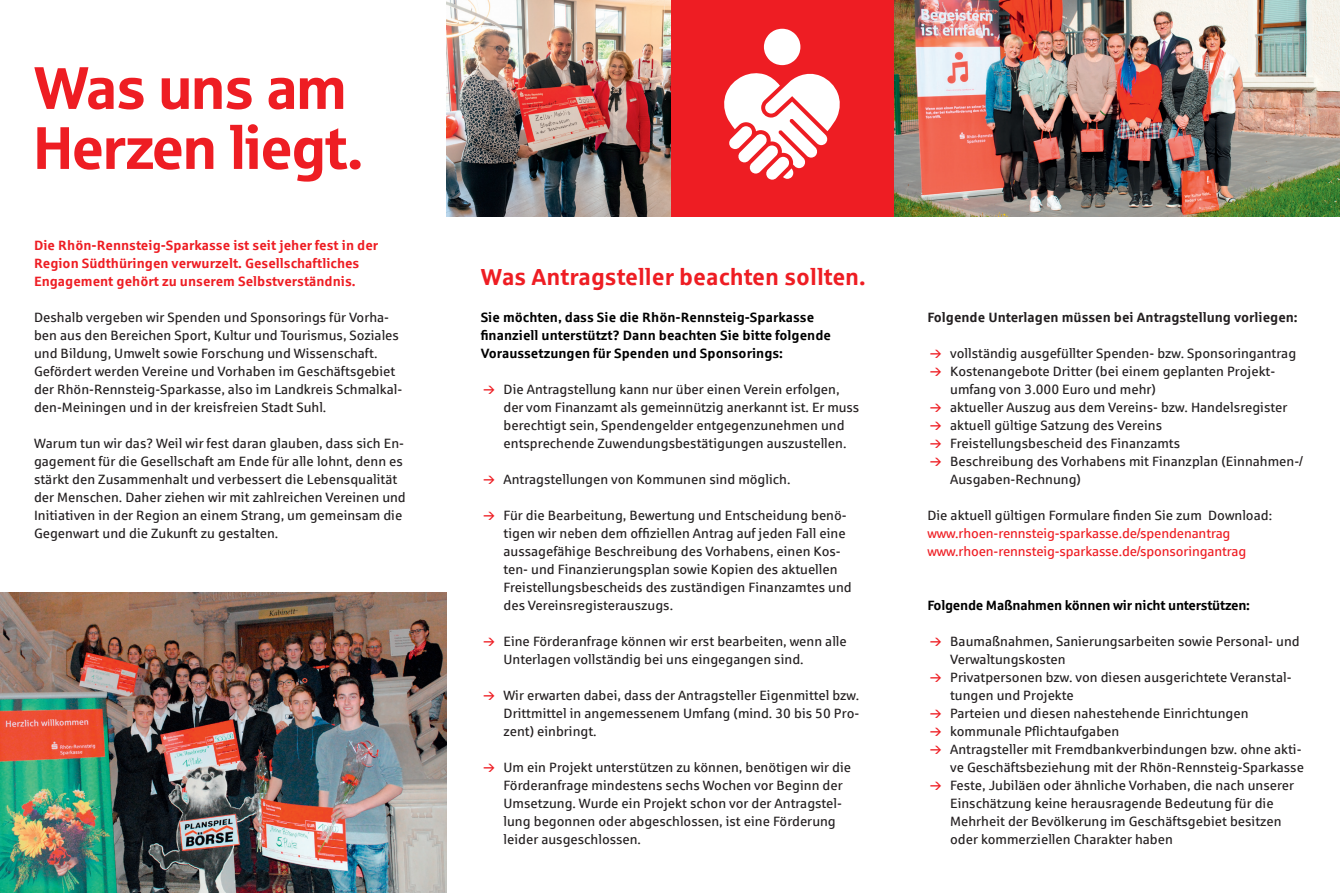
<style>
.page{position:relative;width:1340px;height:893px;background:#fff}
.page>*{position:absolute;margin:0;border:0;box-sizing:border-box;transform-origin:0 0}
.t1{font:60px/60px "Sparkasse Head";color:#ee1d23}
.t2{font:700 23.25px "Sparkasse Rg";color:#ee1d23}
.t3{font:13.5px/18px "Sparkasse Rg";color:#231f20}
.t4{font:700 13.5px/18px "Sparkasse Rg";color:#ee1d23}
.t5{font:700 13.5px/18px "Sparkasse Rg";color:#000}
.t6{font:13.5px/18px "Sparkasse Rg";letter-spacing:-.01em;color:#ee1d23}
.t7{font:700 13.5px "Sparkasse Rg";color:#231f20}
.t8{font:700 13.5px "Sparkasse Rg";letter-spacing:-.02em;color:#000}
</style>
<div class="page">
<img style="left:0;top:592px;width:446px;height:301px">
<img style="left:893px;top:0;width:446px;height:216px">
<div style="left:670px;top:0;width:223px;height:216px;background:#ee1d23"></div>
<svg style="left:724px;top:29px;width:115px;height:151px"></svg>
<img style="left:446px;top:0;width:224px;height:216px">
<h1 class="t1" style="left:34px;top:56px;width:330px">Was uns am<br>Herzen liegt.</h1>
<p class="t4" style="left:34px;top:236px;width:346px">Die Rhön-Rennsteig-Sparkasse ist seit jeher fest in der<br>Region Südthüringen verwurzelt. Gesellschaftliches<br>Engagement gehört zu unserem Selbstverständnis.</p>
<p class="t3" style="left:34px;top:308px;width:370px">Deshalb vergeben wir Spenden und Sponsorings für Vorha&shy;ben aus den Bereichen Sport, Kultur und Tourismus, Soziales und Bildung, Umwelt sowie Forschung und Wissenschaft.<br>Gefördert werden Vereine und Vorhaben im Geschäftsgebiet der Rhön-Rennsteig-Sparkasse, also im Landkreis Schmalkal&shy;den-Meiningen und in der kreisfreien Stadt Suhl.</p>
<p class="t3" style="left:34px;top:434px;width:373px">Warum tun wir das? Weil wir fest daran glauben, dass sich En&shy;gagement für die Gesellschaft am Ende für alle lohnt, denn es stärkt den Zusammenhalt und verbessert die Lebensqualität der Menschen. Daher ziehen wir mit zahlreichen Vereinen und Initiativen in der Region an einem Strang, um gemeinsam die Gegenwart und die Zukunft zu gestalten.</p>
<h2 class="t2" style="left:480px;top:262px;width:386px">Was Antragsteller beachten sollten.</h2>
<p class="t5" style="left:480px;top:308px;width:352px">Sie möchten, dass Sie die Rhön-Rennsteig-Sparkasse finanziell unterstützt? Dann beachten Sie bitte folgende<br>Voraussetzungen für Spenden und Sponsorings:</p>
<p class="t3" style="left:503px;top:380px;width:357px">Die Antragstellung kann nur über einen Verein erfolgen, der vom Finanzamt als gemeinnützig anerkannt ist. Er muss berechtigt sein, Spendengelder entgegenzunehmen und entsprechende Zuwendungsbestätigungen auszustellen.</p>
<p class="t3" style="left:503px;top:470px;width:288px">Antragstellungen von Kommunen sind möglich.</p>
<p class="t3" style="left:503px;top:506px;width:350px">Für die Bearbeitung, Bewertung und Entscheidung benö&shy;tigen wir neben dem offiziellen Antrag auf jeden Fall eine aussagefähige Beschreibung des Vorhabens, einen Kos&shy;ten- und Finanzierungsplan sowie Kopien des aktuellen Freistellungsbescheids des zuständigen Finanzamtes und des Vereinsregisterauszugs.</p>
<p class="t3" style="left:503px;top:632px;width:345px">Eine Förderanfrage können wir erst bearbeiten, wenn alle<br>Unterlagen vollständig bei uns eingegangen sind.</p>
<p class="t3" style="left:503px;top:686px;width:357px;text-align:justify">Wir erwarten dabei, dass der Antragsteller Eigenmittel bzw.<br>Drittmittel in angemessenem Umfang (mind. 30 bis 50 Pro&shy;zent) einbringt.</p>
<p class="t3" style="left:503px;top:758px;width:349px">Um ein Projekt unterstützen zu können, benötigen wir die Förderanfrage mindestens sechs Wochen vor Beginn der Umsetzung. Wurde ein Projekt schon vor der Antragstel&shy;lung begonnen oder abgeschlossen, ist eine Förderung leider ausgeschlossen.</p>
<p class="t7" style="left:927px;top:309px;width:372px">Folgende Unterlagen müssen bei Antragstellung vorliegen:</p>
<p class="t3" style="left:950px;top:344px;width:354px">vollständig ausgefüllter Spenden- bzw. Sponsoringantrag Kostenangebote Dritter (bei einem geplanten Projekt&shy;umfang von 3.000 Euro und mehr)<br>aktueller Auszug aus dem Vereins- bzw. Handelsregister aktuell gültige Satzung des Vereins<br>Freistellungsbescheid des Finanzamts<br>Beschreibung des Vorhabens mit Finanzplan (Einnahmen-/ Ausgaben-Rechnung)</p>
<p class="t3" style="left:927px;top:506px;width:346px">Die aktuell gültigen Formulare finden Sie zum Download:</p>
<p class="t6" style="left:927px;top:524px;width:320px">www.rhoen-rennsteig-sparkasse.de/spendenantrag www.rhoen-rennsteig-sparkasse.de/sponsoringantrag</p>
<p class="t8" style="left:927px;top:597px;width:324px">Folgende Maßnahmen können wir nicht unterstützen:</p>
<p class="t3" style="left:950px;top:632px;width:355px">Baumaßnahmen, Sanierungsarbeiten sowie Personal- und Verwaltungskosten<br>Privatpersonen bzw. von diesen ausgerichtete Veranstal&shy;tungen und Projekte<br>Parteien und diesen nahestehende Einrichtungen kommunale Pflichtaufgaben<br>Antragsteller mit Fremdbankverbindungen bzw. ohne akti&shy;ve Geschäftsbeziehung mit der Rhön-Rennsteig-Sparkasse Feste, Jubiläen oder ähnliche Vorhaben, die nach unserer Einschätzung keine herausragende Bedeutung für die Mehrheit der Bevölkerung im Geschäftsgebiet besitzen oder kommerziellen Charakter haben</p>
</div>
